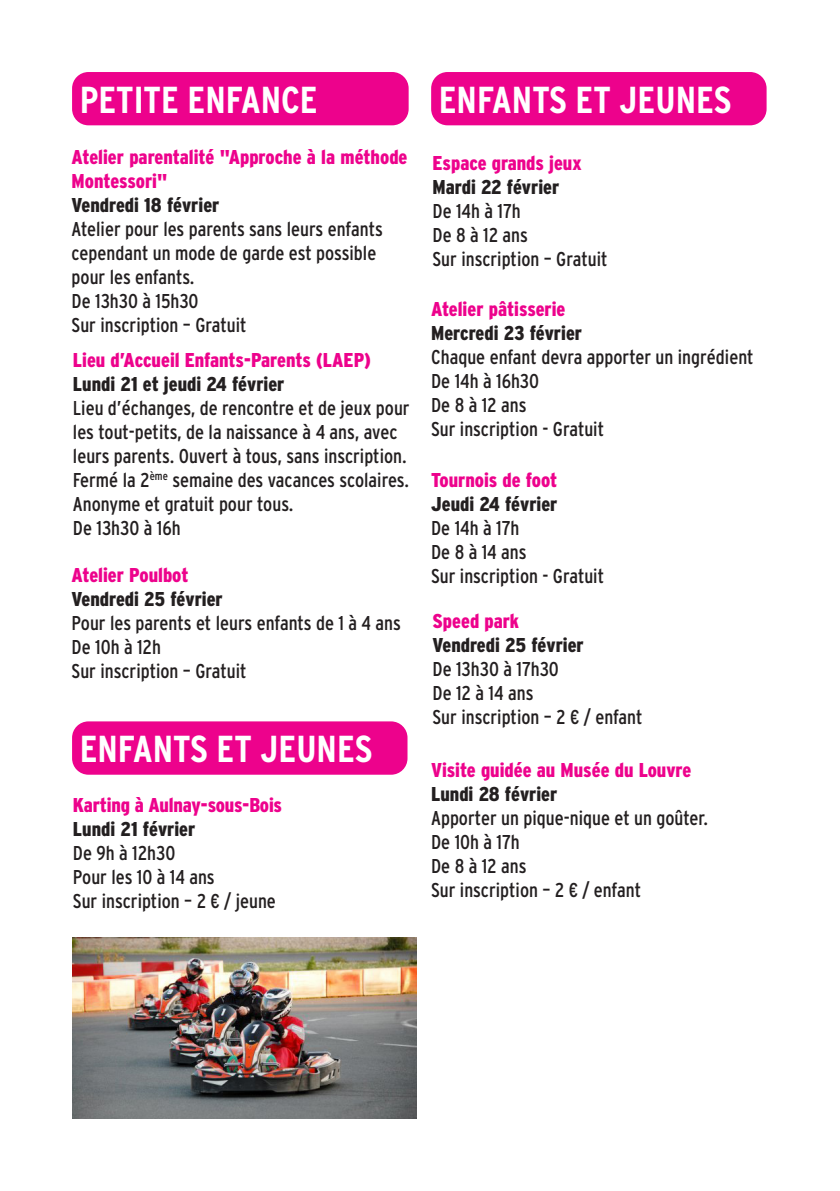
<style>
.page{position:relative;width:840px;height:1191px;background:#fff}
.page>*{position:absolute;margin:0;border:0;box-sizing:border-box;transform-origin:0 0}
.t1{font:700 condensed 37.4px "Interstate";color:#fff}
.t2{font:condensed 20px/24px "Interstate";color:#231f20}
.t3{font:900 condensed 20px/24px "Interstate";color:#ed028c}
.t4{font:900 condensed 20px "Interstate";color:#231f20}
</style>
<div class="page">
<div style="left:72px;top:72px;width:336px;height:53px;background:#ed028c;border-radius:16px"></div>
<div style="left:72px;top:721px;width:335px;height:53px;background:#ed028c;border-radius:16px"></div>
<div style="left:431px;top:72px;width:335px;height:53px;background:#ed028c;border-radius:16px"></div>
<img style="left:72px;top:937px;width:344px;height:182px">
<p class="t1" style="left:80px;top:79px;width:239px">PETITE ENFANCE</p>
<p class="t3" style="left:72px;top:144px;width:337px">Atelier parentalité "Approche à la méthode<br>Montessori"</p>
<p class="t4" style="left:72px;top:193px;width:149px">Vendredi 18 février</p>
<p class="t2" style="left:72px;top:216px;width:312px">Atelier pour les parents sans leurs enfants cependant un mode de garde est possible pour les enfants.</p>
<p class="t2" style="left:72px;top:288px;width:128px">De 13h30 à 15h30</p>
<p class="t2" style="left:72px;top:312px;width:176px">Sur inscription – Gratuit</p>
<p class="t3" style="left:73px;top:348px;width:299px">Lieu d’Accueil Enfants-Parents (LAEP)</p>
<p class="t4" style="left:73px;top:373px;width:213px">Lundi 21 et jeudi 24 février</p>
<p class="t2" style="left:73px;top:395px;width:338px">Lieu d’échanges, de rencontre et de jeux pour les tout-petits, de la naissance à 4 ans, avec leurs parents. Ouvert à tous, sans inscription.<br>Fermé la 2<sup>ème</sup> semaine des vacances scolaires.</p>
<p class="t2" style="left:73px;top:491px;width:222px">Anonyme et gratuit pour tous.</p>
<p class="t2" style="left:73px;top:515px;width:109px">De 13h30 à 16h</p>
<p class="t3" style="left:72px;top:562px;width:118px">Atelier Poulbot</p>
<p class="t4" style="left:72px;top:587px;width:153px">Vendredi 25 février</p>
<p class="t2" style="left:72px;top:610px;width:330px">Pour les parents et leurs enfants de 1 à 4 ans</p>
<p class="t2" style="left:72px;top:634px;width:91px">De 10h à 12h</p>
<p class="t2" style="left:72px;top:658px;width:176px">Sur inscription – Gratuit</p>
<p class="t1" style="left:80px;top:728px;width:294px">ENFANTS ET JEUNES</p>
<p class="t3" style="left:73px;top:793px;width:210px">Karting à Aulnay-sous-Bois</p>
<p class="t4" style="left:73px;top:818px;width:124px">Lundi 21 février</p>
<p class="t2" style="left:73px;top:840px;width:104px">De 9h à 12h30</p>
<p class="t2" style="left:73px;top:864px;width:143px">Pour les 10 à 14 ans</p>
<p class="t2" style="left:73px;top:888px;width:204px">Sur inscription – 2 € / jeune</p>
<p class="t1" style="left:438px;top:79px;width:294px">ENFANTS ET JEUNES</p>
<p class="t3" style="left:432px;top:151px;width:150px">Espace grands jeux</p>
<p class="t4" style="left:432px;top:176px;width:128px">Mardi 22 février</p>
<p class="t2" style="left:432px;top:199px;width:90px">De 14h à 17h</p>
<p class="t2" style="left:432px;top:223px;width:97px">De 8 à 12 ans</p>
<p class="t2" style="left:432px;top:247px;width:176px">Sur inscription – Gratuit</p>
<p class="t3" style="left:431px;top:297px;width:136px">Atelier pâtisserie</p>
<p class="t4" style="left:431px;top:322px;width:152px">Mercredi 23 février</p>
<p class="t2" style="left:431px;top:345px;width:324px">Chaque enfant devra apporter un ingrédient</p>
<p class="t2" style="left:431px;top:369px;width:109px">De 14h à 16h30</p>
<p class="t2" style="left:431px;top:393px;width:97px">De 8 à 12 ans</p>
<p class="t2" style="left:431px;top:417px;width:174px">Sur inscription - Gratuit</p>
<p class="t3" style="left:431px;top:467px;width:127px">Tournois de foot</p>
<p class="t4" style="left:431px;top:492px;width:128px">Jeudi 24 février</p>
<p class="t2" style="left:431px;top:515px;width:90px">De 14h à 17h</p>
<p class="t2" style="left:431px;top:539px;width:97px">De 8 à 14 ans</p>
<p class="t2" style="left:431px;top:563px;width:174px">Sur inscription - Gratuit</p>
<p class="t3" style="left:432px;top:609px;width:88px">Speed park</p>
<p class="t4" style="left:432px;top:634px;width:153px">Vendredi 25 février</p>
<p class="t2" style="left:432px;top:657px;width:128px">De 13h30 à 17h30</p>
<p class="t2" style="left:432px;top:681px;width:102px">De 12 à 14 ans</p>
<p class="t2" style="left:432px;top:705px;width:211px">Sur inscription – 2 € / enfant</p>
<p class="t3" style="left:431px;top:757px;width:261px">Visite guidée au Musée du Louvre</p>
<p class="t4" style="left:431px;top:782px;width:128px">Lundi 28 février</p>
<p class="t2" style="left:431px;top:805px;width:278px">Apporter un pique-nique et un goûter.</p>
<p class="t2" style="left:431px;top:829px;width:90px">De 10h à 17h</p>
<p class="t2" style="left:431px;top:853px;width:97px">De 8 à 12 ans</p>
<p class="t2" style="left:431px;top:877px;width:211px">Sur inscription – 2 € / enfant</p>
</div>
